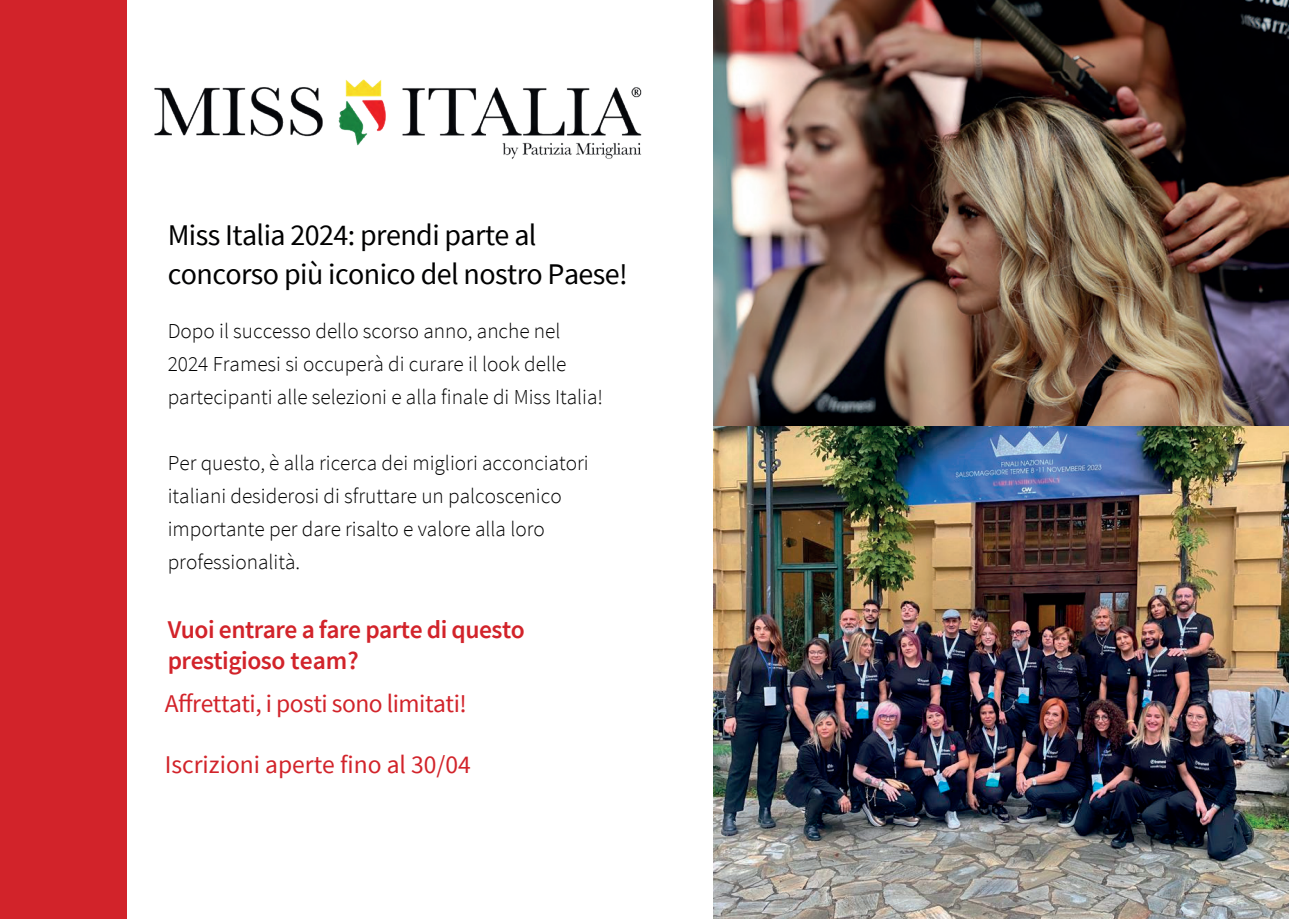
<style>
.page{position:relative;width:1289px;height:919px;background:#fff}
.page>*{position:absolute;margin:0;border:0;box-sizing:border-box;transform-origin:0 0}
.t1{font:30px/39px "Source Sans Pro";letter-spacing:-.02em;color:#000001}
.t2{font:600 25.5px/30.6px "Source Sans Pro";letter-spacing:-.02em;color:#d2232a}
.t3{font:25.5px "Source Sans Pro";letter-spacing:-.02em;color:#d2232a}
.t4{font:25.5px "Source Sans Pro";color:#d2232a}
.t5{font:300 21.3px/33px "Source Sans Pro";color:#000001}
</style>
<div class="page">
<img style="left:154px;top:79px;width:488px;height:80px">
<div style="left:0;top:0;width:126px;height:918px;background:#d2232a"></div>
<img style="left:713px;top:0;width:575px;height:426px">
<img style="left:713px;top:426px;width:575px;height:492px">
<h1 class="t1" style="left:168px;top:215px;width:461px">Miss Italia 2024: prendi parte al concorso più iconico del nostro Paese!</h1>
<p class="t5" style="left:168px;top:314px;width:437px">Dopo il successo dello scorso anno, anche nel<br>2024 Framesi si occuperà di curare il look delle partecipanti alle selezioni e alla finale di Miss Italia!</p>
<p class="t5" style="left:168px;top:446px;width:422px">Per questo, è alla ricerca dei migliori acconciatori italiani desiderosi di sfruttare un palcoscenico importante per dare risalto e valore alla loro professionalità.</p>
<p class="t2" style="left:168px;top:614px;width:358px">Vuoi entrare a fare parte di questo prestigioso team?</p>
<p class="t3" style="left:165px;top:687px;width:303px">Affrettati, i posti sono limitati!</p>
<p class="t4" style="left:165px;top:748px;width:307px">Iscrizioni aperte fino al 30/04</p>
</div>
